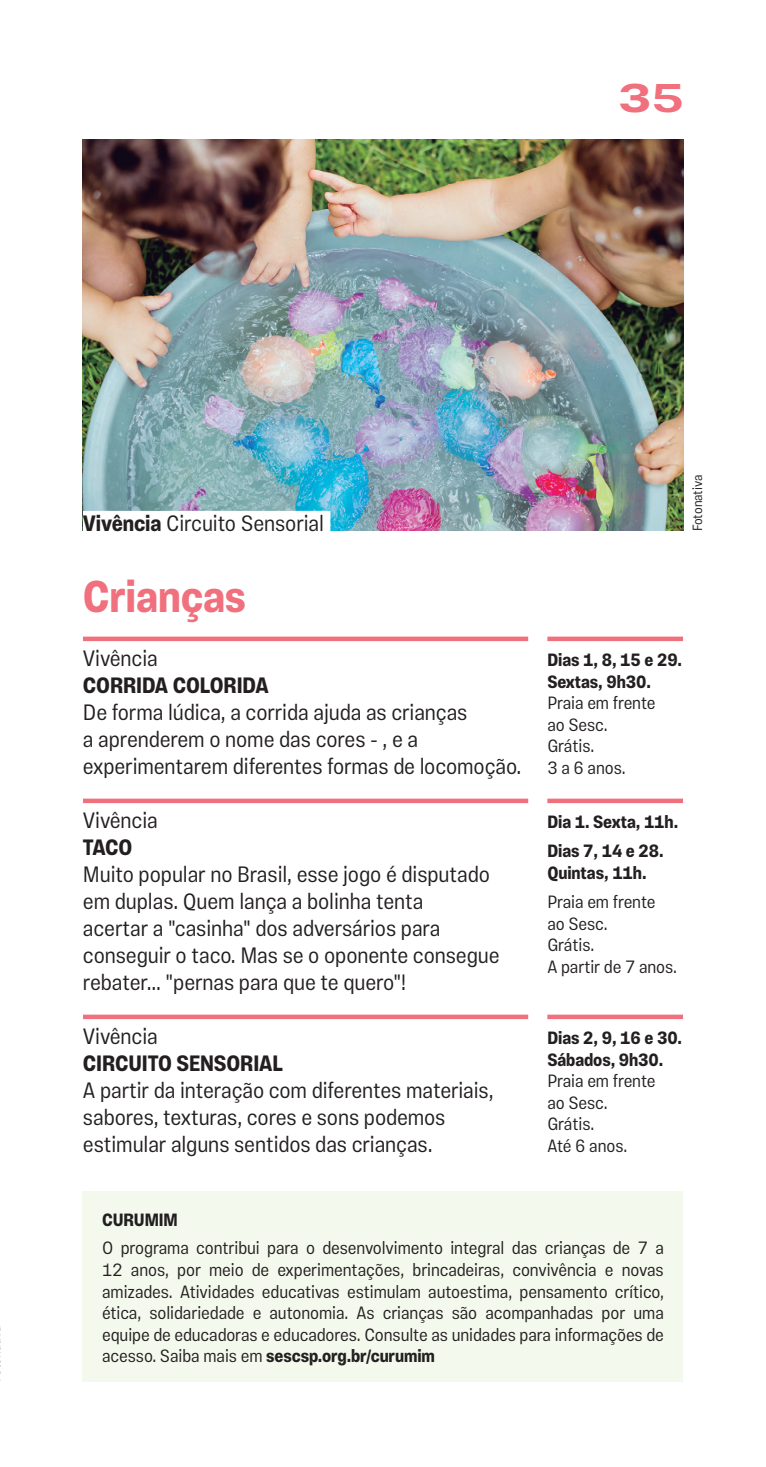
<style>
.page{position:relative;width:766px;height:1467px;background:#fff}
.page>*{position:absolute;margin:0;border:0;box-sizing:border-box;transform-origin:0 0}
.t1{font:700 45px "Vinila Condensed";letter-spacing:-.005em;color:#f1707d}
.t2{font:700 40.5px "Vinila Extended";color:#f1707d}
.t3{font:300 22.5px/27px "Vinila Condensed";letter-spacing:-.005em;color:#231f20}
.t4{font:700 22.5px "Vinila Condensed";letter-spacing:-.005em;color:#231f20}
.t5{font:300 18px/21.6px "Vinila Condensed";letter-spacing:-.005em;color:#231f20}
.t6{font:700 18px/21.6px "Vinila Condensed";letter-spacing:-.005em;color:#231f20}
.t7{font:300 13.5px "Vinila Condensed";letter-spacing:-.005em;color:#231f20}
.s1{font-weight:700}
</style>
<div class="page">
<img style="left:83px;top:139px;width:599px;height:392px">
<div style="left:83px;top:511px;width:247px;height:20px;background:#fff"></div>
<hr style="left:83px;top:637px;width:445px;height:4px;background:#f1707d">
<hr style="left:547px;top:637px;width:135px;height:4px;background:#f1707d">
<hr style="left:83px;top:799px;width:445px;height:4px;background:#f1707d">
<hr style="left:83px;top:1015px;width:445px;height:4px;background:#f1707d">
<hr style="left:547px;top:799px;width:135px;height:4px;background:#f1707d">
<hr style="left:547px;top:1015px;width:135px;height:4px;background:#f1707d">
<div style="left:83px;top:1191px;width:599px;height:190px;background:#f4f9ed"></div>
<h2 class="t2" style="left:618px;top:74px;width:68px">35</h2>
<p class="t3" style="left:83px;top:509px;width:242px"><span class="s1">Vivência</span> Circuito Sensorial</p>
<h1 class="t1" style="left:83px;top:571px;width:165px">Crianças</h1>
<p class="t3" style="left:83px;top:644px;width:76px">Vivência</p>
<p class="t4" style="left:83px;top:672px;width:187px">CORRIDA COLORIDA</p>
<p class="t3" style="left:83px;top:698px;width:440px">De forma lúdica, a corrida ajuda as crianças<br>a aprenderem o nome das cores - , e a experimentarem diferentes formas de locomoção.</p>
<p class="t3" style="left:83px;top:806px;width:76px">Vivência</p>
<p class="t4" style="left:83px;top:834px;width:51px">TACO</p>
<p class="t3" style="left:83px;top:860px;width:418px">Muito popular no Brasil, esse jogo é disputado em duplas. Quem lança a bolinha tenta<br>acertar a "casinha" dos adversários para conseguir o taco. Mas se o oponente consegue rebater... "pernas para que te quero"!</p>
<p class="t3" style="left:83px;top:1022px;width:76px">Vivência</p>
<p class="t4" style="left:83px;top:1050px;width:201px">CIRCUITO SENSORIAL</p>
<p class="t3" style="left:83px;top:1076px;width:412px">A partir da interação com diferentes materiais, sabores, texturas, cores e sons podemos estimular alguns sentidos das crianças.</p>
<p class="t7" style="left:689px;top:531px;width:58px;rotate:-90deg">Fotonativa</p>
<p class="t6" style="left:547px;top:649px;width:136px">Dias 1, 8, 15 e 29.<br>Sextas, 9h30.</p>
<p class="t5" style="left:547px;top:692px;width:110px">Praia em frente ao Sesc.<br>Grátis.<br>3 a 6 anos.</p>
<p class="t6" style="left:547px;top:807px;width:132px;line-height:29.2px">Dia 1. Sexta, 11h.<br>Dias 7, 14 e 28.</p>
<p class="t6" style="left:547px;top:862px;width:101px">Quintas, 11h.</p>
<p class="t5" style="left:547px;top:891px;width:131px">Praia em frente ao Sesc.<br>Grátis.<br>A partir de 7 anos.</p>
<p class="t6" style="left:547px;top:1027px;width:136px">Dias 2, 9, 16 e 30.<br>Sábados, 9h30.</p>
<p class="t5" style="left:547px;top:1070px;width:110px">Praia em frente ao Sesc.<br>Grátis.<br>Até 6 anos.</p>
<p class="t6" style="left:102px;top:1209px;width:77px">CURUMIM</p>
<p class="t5" style="left:102px;top:1237px;width:563px;text-align:justify">O programa contribui para o desenvolvimento integral das crianças de 7 a 12 anos, por meio de experimentações, brincadeiras, convivência e novas amizades. Atividades educativas estimulam autoestima, pensamento crítico, ética, solidariedade e autonomia. As crianças são acompanhadas por uma equipe de educadoras e educadores. Consulte as unidades para informações de acesso. Saiba mais em <span class="s1">sescsp.org.br/curumim</span></p>
</div>
